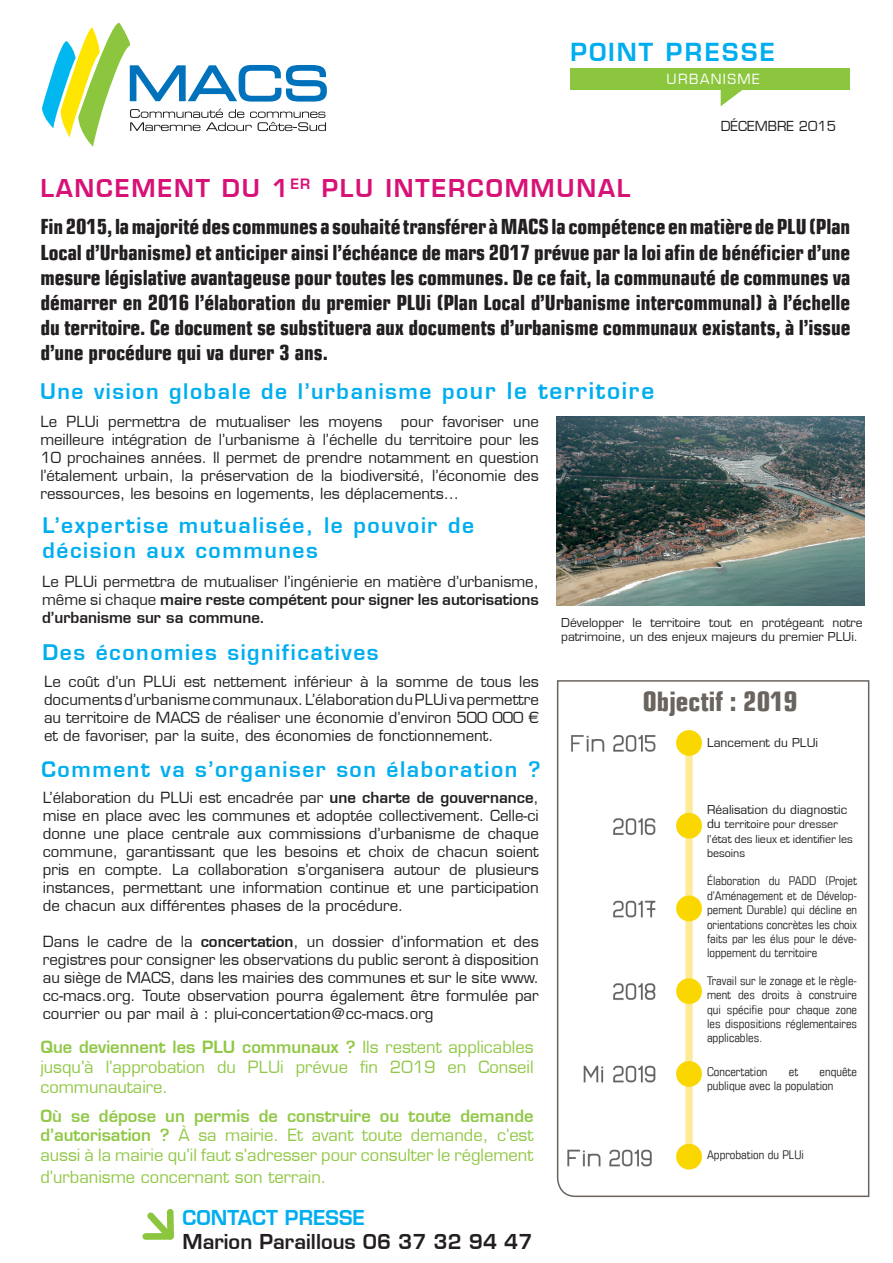
<style>
.page{position:relative;width:893px;height:1263px;background:#fff}
.page>*{position:absolute;margin:0;border:0;box-sizing:border-box;transform-origin:0 0}
.t1{font:700 condensed 27px "Eurostile LT";color:#6a645e}
.t2{font:600 24.3px "Eurostile LT";letter-spacing:.1em;color:#00aeef}
.t3{font:600 24px "Eurostile LT";letter-spacing:.075em;color:#d81177}
.t4{font:700 condensed 21px/25.2px "Eurostile LT";letter-spacing:-.005em;color:#231f20;text-align:justify}
.t5{font:600 21px/25.2px "Eurostile LT";letter-spacing:.075em;color:#00aeef}
.t6{font:600 20.1px "Eurostile LT";color:#231f20}
.t7{font:600 20.1px "Eurostile LT";color:#00aeef}
.t8{font:16.5px/19.8px "Eurostile LT";color:#91c846;text-align:justify}
.t9{font:15px/18px "Eurostile LT";color:#231f20;text-align:justify}
.t10{font:13.8px "Eurostile LT";letter-spacing:.1em;color:#fff}
.t11{font:13.5px "Eurostile LT";color:#231f20}
.t12{font:condensed 12px/14.4px "Eurostile LT";color:#231f20;text-align:justify}
.t13{font:12px/14.4px "Eurostile LT";color:#231f20}
.t14{font:12px/14.4px "Eurostile";color:#231f20}
.s1{font-size:22.5px}
.s2{font-weight:600}
.s3{font-family:"Eurostile LT"}
</style>
<div class="page">
<div style="left:571px;top:68px;width:279px;height:21px;background:#8bc63e"></div>
<svg style="left:721px;top:89px;width:28px;height:17px"></svg>
<div style="left:167px;top:1209px;width:7px;height:30px;background:#8bc63e;border-radius:3px"></div>
<svg style="left:147px;top:1212px;width:21px;height:21px"></svg>
<div style="left:142px;top:1233px;width:31px;height:7px;background:#8bc63e;border-radius:3px"></div>
<svg style="left:42px;top:23px;width:285px;height:124px"></svg>
<svg style="left:556px;top:680px;width:314px;height:518px"></svg>
<img style="left:557px;top:417px;width:307px;height:188px">
<img style="left:564px;top:722px;width:143px;height:453px">
<p class="t2" style="left:571px;top:37px;width:206px">POINT PRESSE</p>
<p class="t10" style="left:667px;top:71px;width:95px">URBANISME</p>
<p class="t11" style="left:721px;top:118px;width:117px">DÉCEMBRE 2015</p>
<p class="t3" style="left:40px;top:173px;width:592px">LANCEMENT DU 1<sup>ER</sup> PLU INTERCOMMUNAL</p>
<p class="t4" style="left:40px;top:214px;width:812px">Fin 2015, la majorité des communes a souhaité transférer à MACS la compétence en matière de PLU (Plan Local d’Urbanisme) et anticiper ainsi l’échéance de mars 2017 prévue par la loi afin de bénéficier d’une mesure législative avantageuse pour toutes les communes. De ce fait, la communauté de communes va démarrer en 2016 l’élaboration du premier PLUi (Plan Local d’Urbanisme intercommunal) à l’échelle du territoire. Ce document se substituera aux documents d’urbanisme communaux existants, à l’issue d’une procédure qui va durer 3 ans.</p>
<p class="t5" style="left:40px;top:379px;width:616px">Une vision globale de l’urbanisme po<span class="s1">ur le territoire</span></p>
<p class="t9" style="left:40px;top:412px;width:500px">Le PLUi permettra de mutualiser les moyens pour favoriser une meilleure intégration de l’urbanisme à l’échelle du territoire pour les 10 prochaines années. Il permet de prendre notamment en question l’étalement urbain, la préservation de la biodiversité, l’économie des ressources, les besoins en logements, les déplacements…</p>
<p class="t5" style="left:43px;top:513px;width:433px">L’expertise mutualisée, le pouvoir de décision aux communes</p>
<p class="t9" style="left:42px;top:572px;width:498px">Le PLUi permettra de mutualiser l’ingénierie en matière d’urbanisme, même si chaque <span class="s2">maire reste compétent pour signer les autorisations d’urbanisme sur sa commune.</span></p>
<p class="t5" style="left:43px;top:640px;width:338px">Des économies significatives</p>
<p class="t9" style="left:44px;top:673px;width:496px">Le coût d’un PLUi est nettement inférieur à la somme de tous les documents d’urbanisme communaux. L’élaboration du PLUi va permettre au territoire de MACS de réaliser une économie d’environ 500 000 € et de favoriser, par la suite, des économies de fonctionnement.</p>
<p class="t5" style="left:41px;top:756px;width:501px">Comment va s’organiser son élaboration ?</p>
<p class="t9" style="left:43px;top:788px;width:498px">L’élaboration du PLUi est encadrée par <span class="s2">une charte de gouvernance</span>, mise en place avec les communes et adoptée collectivement. Celle-ci donne une place centrale aux commissions d’urbanisme de chaque commune, garantissant que les besoins et choix de chacun soient pris en compte. La collaboration s’organisera autour de plusieurs instances, permettant une information continue et une participation de chacun aux différentes phases de la procédure.</p>
<p class="t9" style="left:43px;top:932px;width:498px">Dans le cadre de la <span class="s2">concertation</span>, un dossier d’information et des registres pour consigner les observations du public seront à disposition au siège de MACS, dans les mairies des communes et sur le site www. cc-macs.org. Toute observation pourra également être formulée par courrier ou par mail à : plui-concertation@cc-macs.org</p>
<p class="t8" style="left:40px;top:1037px;width:495px"><span class="s2">Que deviennent les PLU communaux ?</span> Ils restent applicables jusqu’à l’approbation du PLUi prévue fin 2019 en Conseil communautaire.</p>
<p class="t8" style="left:40px;top:1106px;width:495px"><span class="s2">Où se dépose un permis de construire ou toute demande d’autorisation ?</span> À sa mairie. Et avant toute demande, c’est aussi à la mairie qu’il faut s’adresser pour consulter le réglement</p>
<p class="t8" style="left:40px;top:1167px;width:288px">d’urbanisme concernant son terrain.</p>
<p class="t7" style="left:182px;top:1205px;width:184px">CONTACT PRESSE</p>
<p class="t6" style="left:182px;top:1229px;width:351px">Marion Paraillous 06 37 32 94 47</p>
<p class="t13" style="left:561px;top:615px;width:303px">Développer le territoire tout en protégeant notre patrimoine, un des enjeux majeurs du premier PLUi.</p>
<p class="t1" style="left:643px;top:685px;width:156px">Objectif : 2019</p>
<p class="t13" style="left:707px;top:736px;width:113px">Lancement du PLUi</p>
<p class="t14" style="left:707px;top:803px;width:147px"><span class="s3">Réalisation du diagnostic du</span> territoire pour dresser l’état des lieux et identifier les besoins</p>
<p class="t12" style="left:707px;top:874px;width:152px">Élaboration du PADD (Projet d’Aménagement et de Dévelop&shy;pement Durable) qui décline en orientations concrètes les choix faits par les élus pour le déve&shy;loppement du territoire</p>
<p class="t12" style="left:707px;top:973px;width:152px">Travail sur le zonage et le règle&shy;ment des droits à construire qui spécifie pour chaque zone les dispositions réglementaires applicables.</p>
<p class="t12" style="left:707px;top:1064px;width:62px">Concertation</p>
<p class="t12" style="left:789px;top:1064px;width:11px">et</p>
<p class="t12" style="left:707px;top:1064px;width:152px;text-indent:113px">enquête publique avec la population</p>
<p class="t12" style="left:707px;top:1148px;width:98px">Approbation du PLUi</p>
</div>
